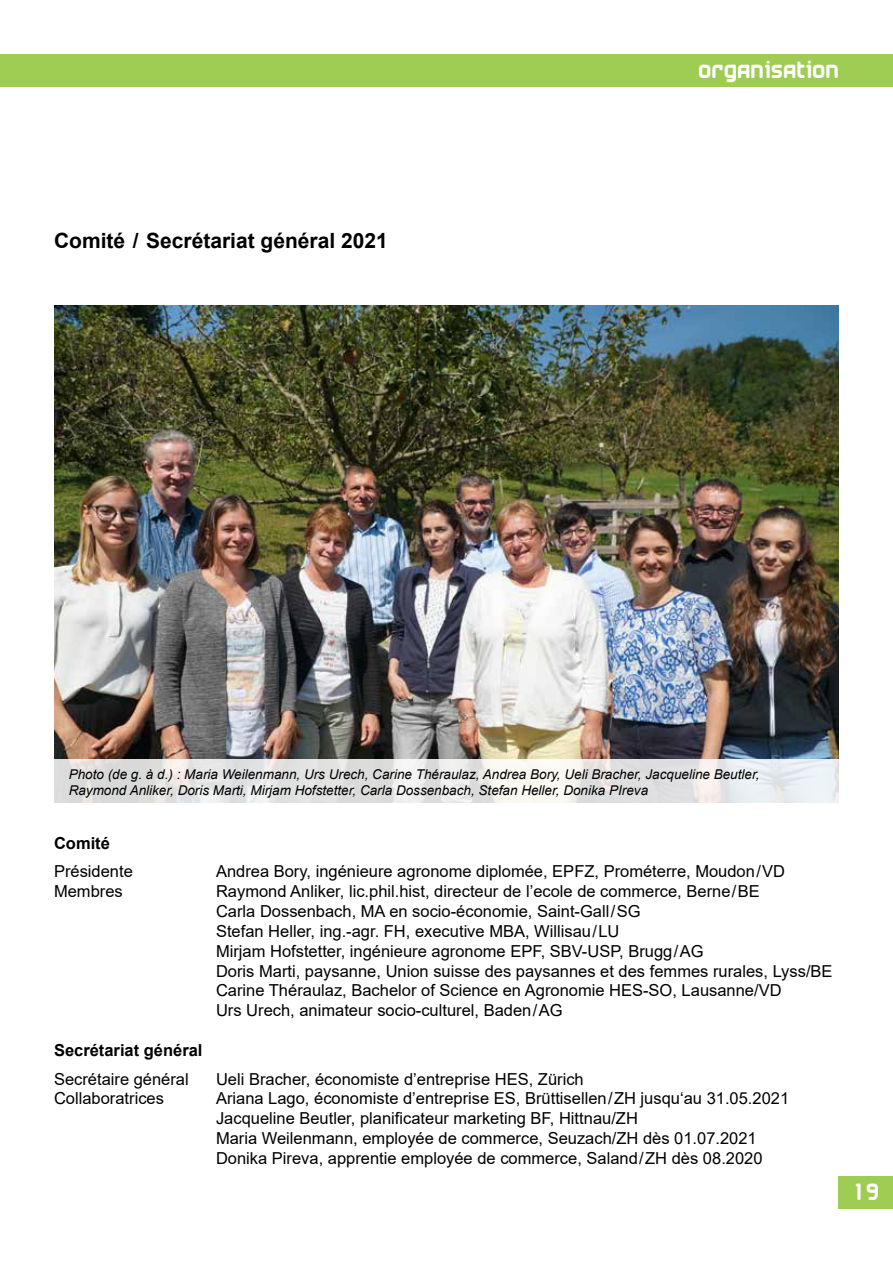
<style>
.page{position:relative;width:893px;height:1263px;background:#fff}
.page>*{position:absolute;margin:0;border:0;box-sizing:border-box;transform-origin:0 0}
.t1{font:700 21px "Arial";color:#000}
.t2{font:21px "Airstrip Four";color:#fff}
.t3{font:16.5px/19.8px "Arial";color:#000}
.t4{font:700 16.5px "Arial";color:#000}
.t5{font:italic 13.5px/16.2px "Arial";color:#000}
</style>
<div class="page">
<div style="left:0;top:54px;width:893px;height:32px;background:#9fcd54"></div>
<img style="left:54px;top:306px;width:785px;height:453px">
<svg style="left:54px;top:759px;width:785px;height:44px;fill:#e3e3e3"></svg>
<div style="left:839px;top:1177px;width:54px;height:32px;background:#9fcd54"></div>
<p class="t1" style="left:54px;top:226px;width:335px">Comité / Secrétariat général 2021</p>
<p class="t2" style="left:698px;top:59px;width:142px">ORGANISATION</p>
<p class="t5" style="left:69px;top:766px;width:692px">Photo (de g. à d.) : Maria Weilenmann, Urs Urech, Carine Théraulaz, Andrea Bory, Ueli Bracher, Jacqueline Beutler,<br>Raymond Anliker, Doris Marti, Mirjam Hofstetter, Carla Dossenbach, Stefan Heller, Donika PIreva</p>
<p class="t4" style="left:54px;top:831px;width:57px">Comité</p>
<p class="t3" style="left:54px;top:862px;width:80px">Présidente</p>
<p class="t3" style="left:216px;top:862px;width:571px">Andrea Bory, ingénieure agronome diplomée, EPFZ, Prométerre, Moudon / VD</p>
<p class="t3" style="left:54px;top:881px;width:70px">Membres</p>
<p class="t3" style="left:216px;top:881px;width:618px">Raymond Anliker, lic.phil.hist, directeur de l’ecole de commerce, Berne / BE<br>Carla Dossenbach, MA en socio-économie, Saint-Gall / SG<br>Stefan Heller, ing.-agr. FH, executive MBA, Willisau / LU<br>Mirjam Hofstetter, ingénieure agronome EPF, SBV-USP, Brugg / AG<br>Doris Marti, paysanne, Union suisse des paysannes et des femmes rurales, Lyss/BE Carine Théraulaz, Bachelor of Science en Agronomie HES-SO, Lausanne/VD<br>Urs Urech, animateur socio-culturel, Baden / AG</p>
<p class="t4" style="left:54px;top:1038px;width:150px">Secrétariat général</p>
<p class="t3" style="left:54px;top:1069px;width:136px">Secrétaire général</p>
<p class="t3" style="left:216px;top:1069px;width:369px">Ueli Bracher, économiste d’entreprise HES, Zürich</p>
<p class="t3" style="left:54px;top:1088px;width:112px">Collaboratrices</p>
<p class="t3" style="left:216px;top:1088px;width:575px">Ariana Lago, économiste d’entreprise ES, Brüttisellen / ZH jusqu‘au 31.05.2021<br>Jacqueline Beutler, planificateur marketing BF, Hittnau/ZH<br>Maria Weilenmann, employée de commerce, Seuzach/ZH dès 01.07.2021<br>Donika Pireva, apprentie employée de commerce, Saland / ZH dès 08.2020</p>
<p class="t2" style="left:853px;top:1181px;width:28px">19</p>
</div>
